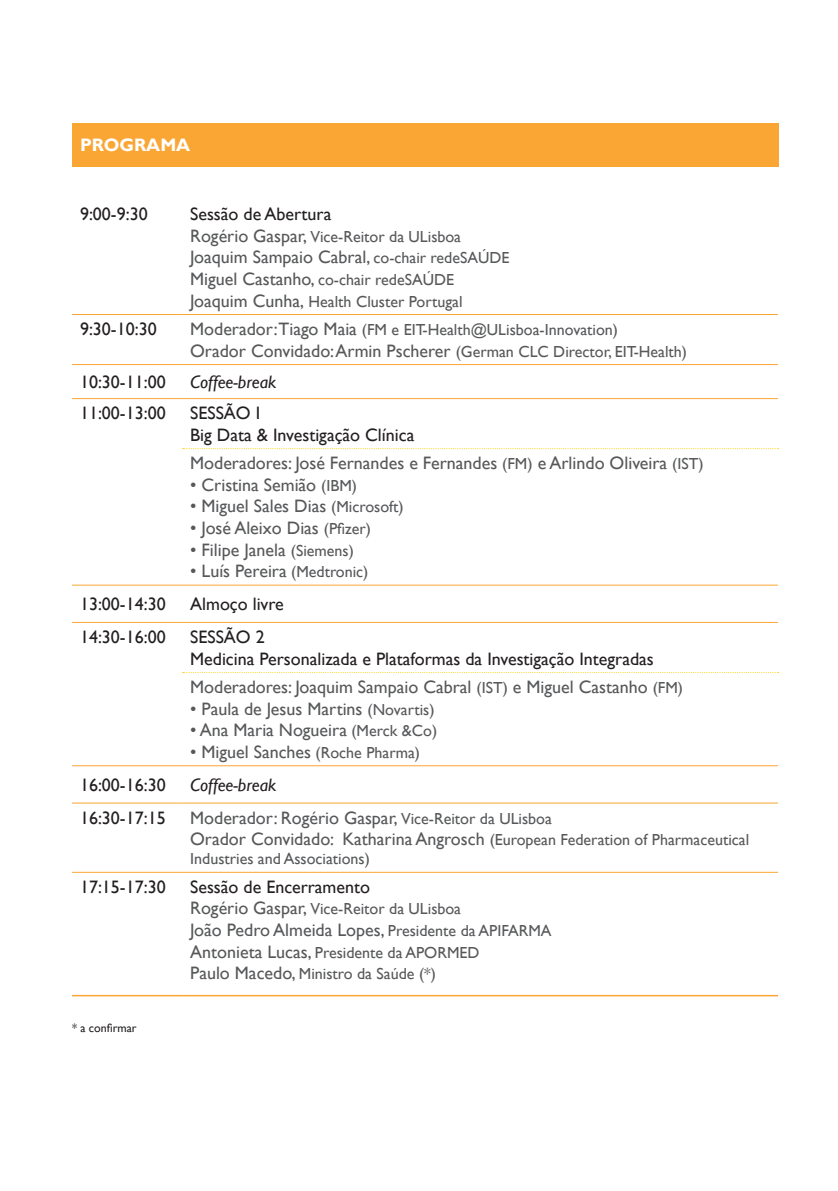
<style>
.page{position:relative;width:838px;height:1191px;background:#fff}
.page>*{position:absolute;margin:0;border:0;box-sizing:border-box;transform-origin:0 0}
.t1{font:18px "Gill Sans";color:#57585a}
.t2{font:18px/21.6px "Gill Sans";color:#231f20}
.t3{font:italic 18px "Gill Sans";color:#231f20}
.t4{font:700 18px "Gill Sans";color:#fff}
.t5{font:16px/21.6px "Gill Sans";color:#57585a}
.t6{font:12px "Gill Sans";color:#231f20}
.s1{font-size:18px}
.s2{font-size:16px}
</style>
<div class="page">
<div style="left:72px;top:123px;width:706px;height:43px;background:#faa634"></div>
<hr style="left:72px;top:314px;width:110px;height:1px;background:#faa634">
<hr style="left:182px;top:314px;width:596px;height:1px;background:#faa634">
<hr style="left:72px;top:364px;width:110px;height:1px;background:#faa634">
<hr style="left:182px;top:364px;width:596px;height:1px;background:#faa634">
<hr style="left:72px;top:398px;width:110px;height:1px;background:#faa634">
<hr style="left:182px;top:398px;width:596px;height:1px;background:#faa634">
<hr style="left:72px;top:584px;width:110px;height:1px;background:#faa634">
<hr style="left:182px;top:584px;width:596px;height:1px;background:#faa634">
<hr style="left:72px;top:622px;width:110px;height:1px;background:#faa634">
<hr style="left:182px;top:622px;width:596px;height:1px;background:#faa634">
<hr style="left:72px;top:765px;width:110px;height:1px;background:#faa634">
<hr style="left:182px;top:765px;width:596px;height:1px;background:#faa634">
<hr style="left:72px;top:802px;width:110px;height:1px;background:#faa634">
<hr style="left:182px;top:802px;width:596px;height:1px;background:#faa634">
<hr style="left:72px;top:872px;width:110px;height:1px;background:#faa634">
<hr style="left:182px;top:872px;width:596px;height:1px;background:#faa634">
<hr style="left:72px;top:995px;width:110px;height:1px;background:#faa634">
<hr style="left:182px;top:995px;width:596px;height:1px;background:#faa634">
<svg style="left:183px;top:448px;width:595px;height:1px"></svg>
<svg style="left:183px;top:672px;width:595px;height:1px"></svg>
<p class="t4" style="left:80px;top:134px;width:112px">PROGRAMA</p>
<p class="t2" style="left:80px;top:203px;width:69px">9:00-9:30</p>
<p class="t2" style="left:190px;top:203px;width:143px">Sessão de Abertura</p>
<p class="t5" style="left:190px;top:226px;width:272px"><span class="s1">Rogério Gaspar,</span> Vice-Reitor da ULisboa</p>
<p class="t1" style="left:190px;top:247px;width:321px">Joaquim Sampaio Cabral, <span class="s2">co-chair redeSAÚDE</span></p>
<p class="t5" style="left:190px;top:269px;width:274px"><span class="s1">Miguel Castanho,</span> co-chair redeSAÚDE<br><span class="s1">Joaquim Cunha,</span> Health Cluster Portugal</p>
<p class="t2" style="left:80px;top:318px;width:78px">9:30-10:30</p>
<p class="t5" style="left:190px;top:319px;width:498px"><span class="s1">Moderador:Tiago Maia</span> (FM e EIT-Health@ULisboa-Innovation)<br><span class="s1">Orador Convidado: Armin Pscherer</span> (German CLC Director, EIT-Health)</p>
<p class="t2" style="left:80px;top:371px;width:87px">10:30-11:00</p>
<p class="t3" style="left:190px;top:371px;width:88px">Coffee-break</p>
<p class="t2" style="left:80px;top:402px;width:87px">11:00-13:00</p>
<p class="t2" style="left:190px;top:402px;width:226px">SESSÃO I<br>Big Data &amp; Investigação Clínica</p>
<p class="t1" style="left:190px;top:452px;width:515px">Moderadores: José Fernandes e Fernandes <span class="s2">(FM)</span> e Arlindo Oliveira <span class="s2">(IST)</span></p>
<p class="t1" style="left:190px;top:474px;width:168px">• Cristina Semião <span class="s2">(IBM)</span></p>
<p class="t1" style="left:190px;top:496px;width:215px">• Miguel Sales Dias <span class="s2">(Microsoft)</span></p>
<p class="t1" style="left:190px;top:517px;width:182px">• José Aleixo Dias <span class="s2">(Pfizer)</span></p>
<p class="t1" style="left:190px;top:539px;width:165px">• Filipe Janela <span class="s2">(Siemens)</span></p>
<p class="t1" style="left:190px;top:560px;width:180px">• Luís Pereira <span class="s2">(Medtronic)</span></p>
<p class="t2" style="left:80px;top:593px;width:87px">13:00-14:30</p>
<p class="t2" style="left:190px;top:593px;width:95px">Almoço livre</p>
<p class="t2" style="left:80px;top:626px;width:87px">14:30-16:00</p>
<p class="t2" style="left:190px;top:626px;width:465px">SESSÃO 2<br>Medicina Personalizada e Plataformas da Investigação Integradas</p>
<p class="t1" style="left:190px;top:676px;width:494px">Moderadores: Joaquim Sampaio Cabral <span class="s2">(IST)</span> e Miguel Castanho <span class="s2">(FM)</span></p>
<p class="t1" style="left:190px;top:698px;width:246px">• Paula de Jesus Martins <span class="s2">(Novartis)</span></p>
<p class="t1" style="left:190px;top:719px;width:248px">• Ana Maria Nogueira <span class="s2">(Merck &amp;Co)</span></p>
<p class="t1" style="left:190px;top:741px;width:231px">• Miguel Sanches <span class="s2">(Roche Pharma)</span></p>
<p class="t2" style="left:80px;top:774px;width:87px">16:00-16:30</p>
<p class="t3" style="left:190px;top:774px;width:88px">Coffee-break</p>
<p class="t2" style="left:80px;top:807px;width:87px">16:30-17:15</p>
<p class="t1" style="left:190px;top:807px;width:363px">Moderador: Rogério Gaspar, <span class="s2">Vice-Reitor da ULisboa</span></p>
<p class="t5" style="left:190px;top:830px;width:560px;line-height:19.2px"><span class="s1">Orador Convidado: Katharina Angrosch</span> (European Federation of Pharmaceutical<br>Industries and Associations)</p>
<p class="t2" style="left:80px;top:876px;width:87px">17:15-17:30</p>
<p class="t2" style="left:190px;top:876px;width:181px">Sessão de Encerramento</p>
<p class="t5" style="left:190px;top:898px;width:272px"><span class="s1">Rogério Gaspar,</span> Vice-Reitor da ULisboa</p>
<p class="t1" style="left:190px;top:919px;width:363px">João Pedro Almeida Lopes, <span class="s2">Presidente da APIFARMA</span></p>
<p class="t5" style="left:190px;top:941px;width:291px"><span class="s1">Antonieta Lucas,</span> Presidente da APORMED<br><span class="s1">Paulo Macedo,</span> Ministro da Saúde (*)</p>
<p class="t6" style="left:72px;top:1020px;width:66px">* a confirmar</p>
</div>
